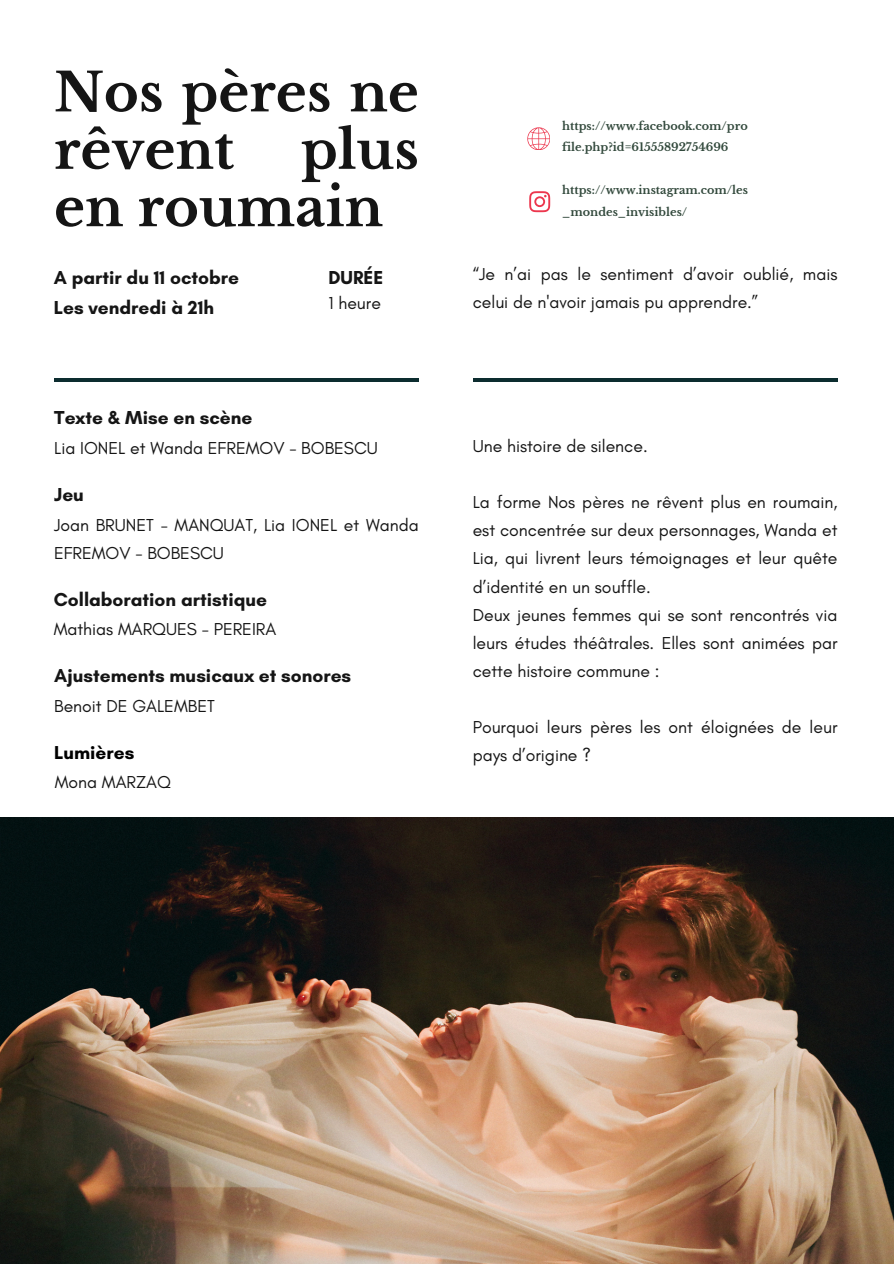
<style>
.page{position:relative;width:894px;height:1264px;background:#fff}
.page>*{position:absolute;margin:0;border:0;box-sizing:border-box;transform-origin:0 0}
.t1{font:700 52.95px/57.3px "Libre Baskerville";color:#151515}
.t2{font:700 19.05px/30.3px "Glacial Indifference";color:#151515}
.t3{font:700 19.05px "Glacial Indifference";color:#000}
.t4{font:17.55px/28.2px "Glacial Indifference";color:#151515}
.t5{font:700 11.25px/21.5px "Libre Baskerville";color:#32493c}
</style>
<div class="page">
<hr style="left:54px;top:378px;width:364px;height:4px;background:#0c2c2f">
<hr style="left:472px;top:378px;width:365px;height:4px;background:#0c2c2f">
<svg style="left:527px;top:127px;width:22px;height:23px"></svg>
<svg style="left:529px;top:191px;width:21px;height:21px"></svg>
<img style="left:0;top:817px;width:893px;height:446px">
<h3 class="t1" style="left:54px;top:64px;width:366px">Nos pères ne rêvent</h3>
<h3 class="t1" style="left:54px;top:122px;width:366px;text-indent:247px">plus en roumain</h3>
<p class="t2" style="left:54px;top:262px;width:187px">A partir du 11 octobre<br>Les vendredi à 21h</p>
<h4 class="t2" style="left:328px;top:262px;width:56px">DURÉE</h4>
<p class="t4" style="left:328px;top:289px;width:54px">1 heure</p>
<h3 class="t2" style="left:54px;top:402px;width:200px">Texte &amp; Mise en scène</h3>
<h4 class="t4" style="left:54px;top:434px;width:325px">Lia IONEL et Wanda EFREMOV - BOBESCU</h4>
<h3 class="t2" style="left:54px;top:479px;width:31px">Jeu</h3>
<h4 class="t4" style="left:54px;top:510px;width:366px">Joan BRUNET - MANQUAT, Lia IONEL et Wanda<br>EFREMOV - BOBESCU</h4>
<h3 class="t2" style="left:54px;top:584px;width:215px">Collaboration artistique</h3>
<h4 class="t4" style="left:54px;top:615px;width:224px">Mathias MARQUES - PEREIRA</h4>
<h3 class="t2" style="left:54px;top:660px;width:298px">Ajustements musicaux et sonores</h3>
<h4 class="t4" style="left:54px;top:691px;width:162px">Benoit DE GALEMBET</h4>
<h3 class="t3" style="left:54px;top:740px;width:82px">Lumières</h3>
<h4 class="t4" style="left:55px;top:768px;width:118px">Mona MARZAQ</h4>
<p class="t5" style="left:562px;top:115px;width:187px">https://www.facebook.com/pro file.php?id=61555892754696</p>
<p class="t5" style="left:562px;top:180px;width:187px">https://www.instagram.com/les _mondes_invisibles/</p>
<p class="t4" style="left:472px;top:259px;width:366px">“Je n’ai pas le sentiment d’avoir oublié, mais celui de n'avoir jamais pu apprendre.”</p>
<h2 class="t4" style="left:472px;top:431px;width:176px">Une histoire de silence.</h2>
<h4 class="t4" style="left:472px;top:488px;width:366px">La forme Nos pères ne rêvent plus en roumain, est concentrée sur deux personnages, Wanda et Lia, qui livrent leurs témoignages et leur quête d’identité en un souffle.<br>Deux jeunes femmes qui se sont rencontrés via leurs études théâtrales. Elles sont animées par cette histoire commune :</h4>
<p class="t4" style="left:472px;top:713px;width:366px">Pourquoi leurs pères les ont éloignées de leur pays d’origine ?</p>
</div>
